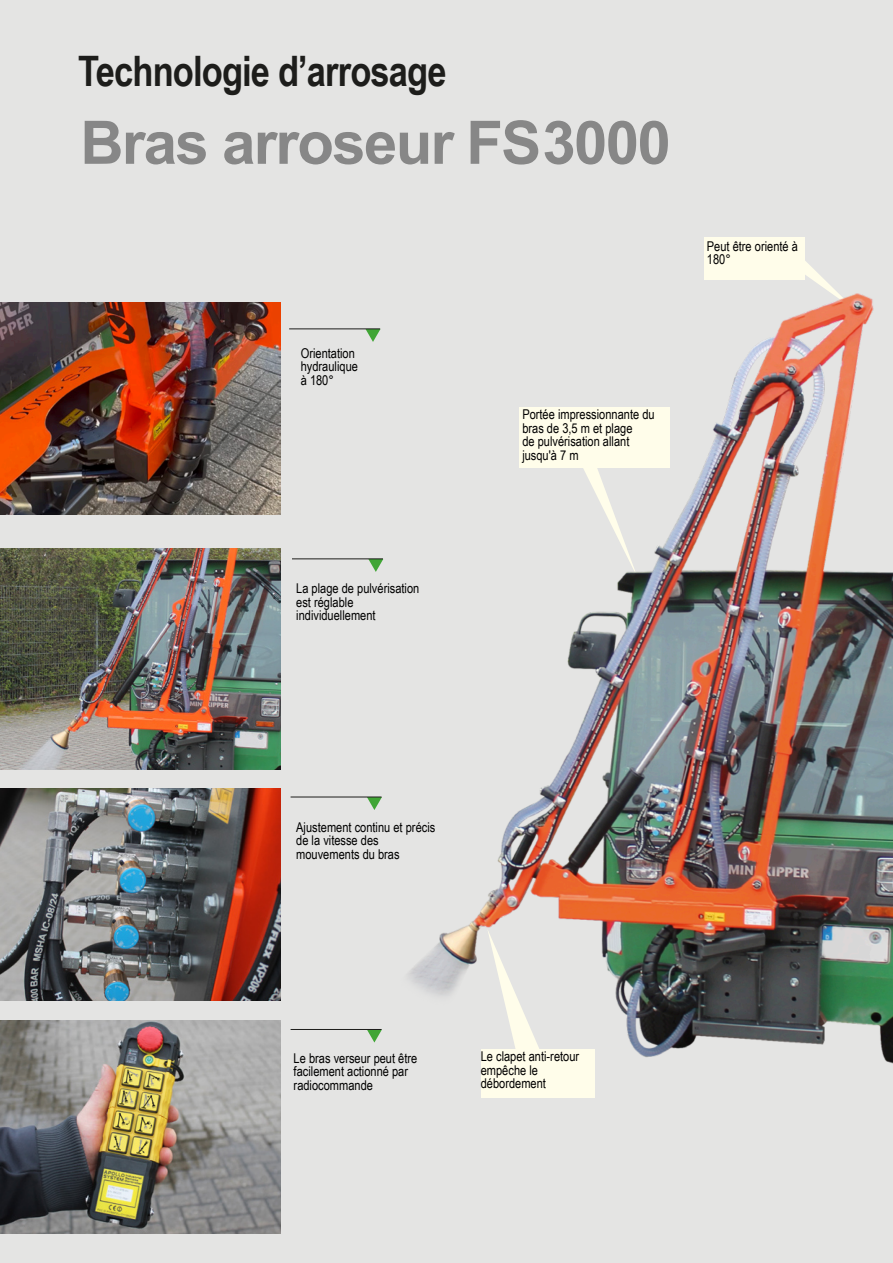
<style>
.page{position:relative;width:893px;height:1263px;background:#e4e4e3}
.page>*{position:absolute;margin:0;border:0;box-sizing:border-box;transform-origin:0 0}
.t1{font:700 60px "Arial";letter-spacing:-.025em;color:#878787}
.t2{font:700 42px "Arial Narrow";letter-spacing:-.02em;color:#1d1d1b}
.t3{font:13.5px "Arial Narrow";color:#000}
</style>
<div class="page">
<img style="left:0;top:1020px;width:280px;height:213px">
<img style="left:0;top:548px;width:255px;height:221px">
<img style="left:0;top:788px;width:255px;height:213px">
<svg style="left:776px;top:261px;width:81px;height:33px"></svg>
<div style="left:704px;top:237px;width:101px;height:42px;background:#fffdea"></div>
<img style="left:255px;top:294px;width:638px;height:834px">
<img style="left:0;top:302px;width:280px;height:213px">
<p class="t2" style="left:78px;top:55px;width:370px">Technologie d’arrosage</p>
<p class="t1" style="left:80px;top:120px;width:592px">Bras arroseur FS 3000</p>
<p class="t3" style="left:301px;top:348px;width:56px">Orientation</p>
<p class="t3" style="left:301px;top:361px;width:59px">hydraulique</p>
<p class="t3" style="left:301px;top:375px;width:35px">à 180°</p>
<p class="t3" style="left:522px;top:409px;width:134px">Portée impressionnante du</p>
<p class="t3" style="left:522px;top:423px;width:112px">bras de 3,5 m et plage</p>
<p class="t3" style="left:522px;top:436px;width:109px">de pulvérisation allant</p>
<p class="t3" style="left:522px;top:450px;width:58px">jusqu'à 7 m</p>
<p class="t3" style="left:707px;top:241px;width:93px">Peut être orienté à</p>
<p class="t3" style="left:707px;top:254px;width:25px">180°</p>
<p class="t3" style="left:296px;top:583px;width:125px">La plage de pulvérisation</p>
<p class="t3" style="left:296px;top:597px;width:59px">est réglable</p>
<p class="t3" style="left:296px;top:610px;width:81px">individuellement</p>
<p class="t3" style="left:296px;top:822px;width:141px">Ajustement continu et précis</p>
<p class="t3" style="left:296px;top:835px;width:84px">de la vitesse des</p>
<p class="t3" style="left:296px;top:849px;width:105px">mouvements du bras</p>
<p class="t3" style="left:294px;top:1053px;width:125px">Le bras verseur peut être</p>
<p class="t3" style="left:294px;top:1066px;width:116px">facilement actionné par</p>
<p class="t3" style="left:294px;top:1080px;width:81px">radiocommande</p>
<p class="t3" style="left:481px;top:1051px;width:100px">Le clapet anti-retour</p>
<p class="t3" style="left:481px;top:1065px;width:59px">empêche le</p>
<p class="t3" style="left:481px;top:1078px;width:67px">débordement</p>
</div>
